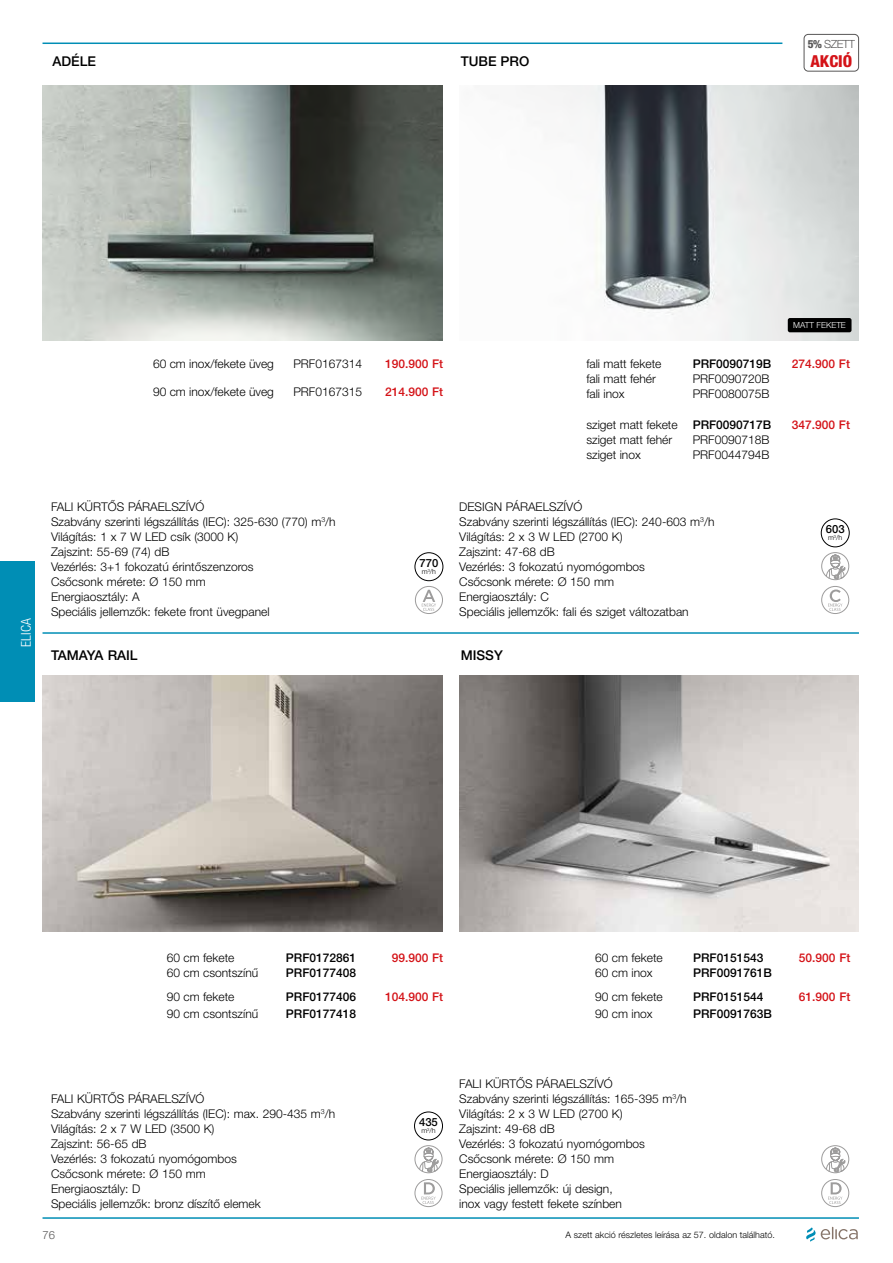
<style>
.page{position:relative;width:893px;height:1263px;background:#fff}
.page>*{position:absolute;margin:0;border:0;box-sizing:border-box;transform-origin:0 0}
.t1{font:800 condensed 16.5px "Helvetica Neue LT Pro";color:#d41217}
.t2{font:500 13.5px "Helvetica Neue LT Pro";color:#000}
.t3{font:300 condensed 13.5px "Helvetica Neue LT Pro";letter-spacing:.01em;color:#fff}
.t4{font:300 12px/15px "Helvetica Neue LT Pro";color:#000}
.t5{font:500 12px "Helvetica Neue LT Pro";color:#000}
.t6{font:500 12px "Helvetica Neue LT Pro";color:#d41217}
.t7{font:300 11.25px "Helvetica Neue LT Pro";letter-spacing:-.04em;color:#575656}
.t8{font:500 11.25px "Helvetica Neue LT Pro";color:#000}
.t9{font:300 9px "Helvetica Neue LT Pro";color:#000}
.t10{font:300 8.25px "Helvetica Neue LT Pro";color:#fff}
.t11{font:300 7.05px "Helvetica Neue LT Pro";color:#000}
.s1{font-weight:800;font-stretch:condensed}
.s2{font-weight:500}
</style>
<div class="page">
<svg style="left:806px;top:1227px;width:52px;height:14px"></svg>
<img style="left:524px;top:85px;width:335px;height:255px">
<img style="left:459px;top:676px;width:400px;height:255px">
<svg style="left:826px;top:555px;width:19px;height:24px"></svg>
<div style="left:821px;top:552px;width:28px;height:28px;border:1px solid #9d9c9c;border-radius:50%"></div>
<div style="left:821px;top:586px;width:28px;height:28px;border:1px solid #9d9c9c;border-radius:50%"></div>
<svg style="left:828px;top:589px;width:14px;height:22px"></svg>
<div style="left:821px;top:519px;width:28px;height:28px;border:1px solid #000;border-radius:50%"></div>
<img style="left:43px;top:676px;width:399px;height:255px">
<img style="left:43px;top:85px;width:399px;height:255px">
<div style="left:788px;top:318px;width:63px;height:14px;background:#000;border-radius:2px"></div>
<hr style="left:43px;top:632px;width:816px;height:2px;background:#008eb5">
<div style="left:415px;top:552px;width:28px;height:29px;border:1px solid #000;border-radius:50%"></div>
<div style="left:415px;top:586px;width:28px;height:28px;border:1px solid #9d9c9c;border-radius:50%"></div>
<svg style="left:422px;top:590px;width:14px;height:21px"></svg>
<div style="left:414px;top:1112px;width:29px;height:28px;border:1px solid #000;border-radius:50%"></div>
<div style="left:415px;top:1179px;width:27px;height:28px;border:1px solid #9d9c9c;border-radius:50%"></div>
<svg style="left:421px;top:1182px;width:15px;height:22px"></svg>
<svg style="left:419px;top:1148px;width:20px;height:24px"></svg>
<div style="left:415px;top:1145px;width:27px;height:28px;border:1px solid #9d9c9c;border-radius:50%"></div>
<div style="left:821px;top:1179px;width:28px;height:28px;border:1px solid #9d9c9c;border-radius:50%"></div>
<svg style="left:828px;top:1182px;width:14px;height:22px"></svg>
<svg style="left:826px;top:1148px;width:19px;height:24px"></svg>
<div style="left:821px;top:1145px;width:28px;height:28px;border:1px solid #9d9c9c;border-radius:50%"></div>
<hr style="left:43px;top:1217px;width:816px;height:2px;background:#008eb5">
<div style="left:804px;top:34px;width:55px;height:38px;border:1px solid #575656;border-radius:4px"></div>
<hr style="left:43px;top:43px;width:739px;height:1px;background:#008eb5">
<div style="left:0;top:561px;width:34px;height:141px;background:#008eb5"></div>
<p class="t2" style="left:53px;top:53px;width:45px">ADÉLE</p>
<p class="t2" style="left:461px;top:53px;width:70px">TUBE PRO</p>
<p class="t7" style="left:808px;top:38px;width:49px"><span class="s1">5%</span> SZETT</p>
<h1 class="t1" style="left:810px;top:50px;width:43px">AKCIÓ</h1>
<p class="t3" style="left:18px;top:647px;width:30px;rotate:-90deg">ELICA</p>
<p class="t10" style="left:793px;top:320px;width:54px">MATT FEKETE</p>
<p class="t4" style="left:153px;top:356px;width:122px">60 cm inox/fekete üveg</p>
<p class="t4" style="left:293px;top:356px;width:70px">PRF0167314</p>
<p class="t6" style="left:385px;top:356px;width:60px">190.900 Ft</p>
<p class="t4" style="left:153px;top:384px;width:122px">90 cm inox/fekete üveg</p>
<p class="t4" style="left:293px;top:384px;width:70px">PRF0167315</p>
<p class="t6" style="left:385px;top:384px;width:60px">214.900 Ft</p>
<p class="t4" style="left:586px;top:356px;width:77px">fali matt fekete</p>
<p class="t5" style="left:693px;top:356px;width:80px">PRF0090719B</p>
<p class="t6" style="left:792px;top:356px;width:60px">274.900 Ft</p>
<p class="t4" style="left:586px;top:371px;width:71px">fali matt fehér</p>
<p class="t4" style="left:693px;top:371px;width:78px">PRF0090720B</p>
<p class="t4" style="left:586px;top:386px;width:40px">fali inox</p>
<p class="t4" style="left:693px;top:386px;width:78px">PRF0080075B</p>
<p class="t4" style="left:586px;top:417px;width:187px">sziget matt fekete <span class="s2">PRF0090717B</span></p>
<p class="t6" style="left:792px;top:418px;width:60px">347.900 Ft</p>
<p class="t4" style="left:586px;top:432px;width:87px">sziget matt fehér</p>
<p class="t4" style="left:693px;top:432px;width:78px">PRF0090718B</p>
<p class="t4" style="left:586px;top:447px;width:56px">sziget inox</p>
<p class="t4" style="left:693px;top:447px;width:78px">PRF0044794B</p>
<p class="t4" style="left:51px;top:499px;width:286px">FALI KÜRTŐS PÁRAELSZÍVÓ<br>Szabvány szerinti légszállítás (IEC): 325-630 (770) m<sup>3</sup>/h Világítás: 1 x 7 W LED csík (3000 K)<br>Zajszint: 55-69 (74) dB<br>Vezérlés: 3+1 fokozatú érintőszenzoros<br>Csőcsonk mérete: Ø 150 mm<br>Energiaosztály: A<br>Speciális jellemzők: fekete front üvegpanel</p>
<p class="t8" style="left:419px;top:556px;width:20px">770</p>
<p class="t11" style="left:422px;top:567px;width:16px">m<sup>3</sup>/h</p>
<p class="t4" style="left:459px;top:499px;width:257px">DESIGN PÁRAELSZÍVÓ<br>Szabvány szerinti légszállítás (IEC): 240-603 m<sup>3</sup>/h<br>Világítás: 2 x 3 W LED (2700 K)<br>Zajszint: 47-68 dB<br>Vezérlés: 3 fokozatú nyomógombos<br>Csőcsonk mérete: Ø 150 mm<br>Energiaosztály: C<br>Speciális jellemzők: fali és sziget változatban</p>
<p class="t8" style="left:826px;top:522px;width:20px">603</p>
<p class="t11" style="left:828px;top:533px;width:16px">m<sup>3</sup>/h</p>
<p class="t2" style="left:51px;top:647px;width:88px">TAMAYA RAIL</p>
<p class="t2" style="left:461px;top:647px;width:43px">MISSY</p>
<p class="t4" style="left:167px;top:949px;width:69px">60 cm fekete</p>
<p class="t5" style="left:286px;top:950px;width:72px">PRF0172861</p>
<p class="t6" style="left:392px;top:950px;width:53px">99.900 Ft</p>
<p class="t4" style="left:167px;top:965px;width:93px">60 cm csontszínű</p>
<p class="t5" style="left:286px;top:966px;width:72px">PRF0177408</p>
<p class="t4" style="left:167px;top:989px;width:69px">90 cm fekete</p>
<p class="t5" style="left:286px;top:990px;width:72px">PRF0177406</p>
<p class="t6" style="left:385px;top:990px;width:60px">104.900 Ft</p>
<p class="t4" style="left:167px;top:1006px;width:93px">90 cm csontszínű</p>
<p class="t5" style="left:286px;top:1007px;width:72px">PRF0177418</p>
<p class="t4" style="left:595px;top:949px;width:69px">60 cm fekete</p>
<p class="t5" style="left:693px;top:950px;width:72px">PRF0151543</p>
<p class="t6" style="left:799px;top:950px;width:53px">50.900 Ft</p>
<p class="t4" style="left:595px;top:965px;width:59px">60 cm inox</p>
<p class="t5" style="left:693px;top:966px;width:80px">PRF0091761B</p>
<p class="t4" style="left:595px;top:989px;width:69px">90 cm fekete</p>
<p class="t5" style="left:693px;top:990px;width:72px">PRF0151544</p>
<p class="t6" style="left:799px;top:990px;width:53px">61.900 Ft</p>
<p class="t4" style="left:595px;top:1006px;width:59px">90 cm inox</p>
<p class="t5" style="left:693px;top:1007px;width:80px">PRF0091763B</p>
<p class="t4" style="left:51px;top:1091px;width:286px">FALI KÜRTŐS PÁRAELSZÍVÓ<br>Szabvány szerinti légszállítás (IEC): max. 290-435 m<sup>3</sup>/h<br>Világítás: 2 x 7 W LED (3500 K)<br>Zajszint: 56-65 dB<br>Vezérlés: 3 fokozatú nyomógombos<br>Csőcsonk mérete: Ø 150 mm<br>Energiaosztály: D<br>Speciális jellemzők: bronz díszítő elemek</p>
<p class="t8" style="left:419px;top:1115px;width:20px">435</p>
<p class="t11" style="left:421px;top:1126px;width:16px">m<sup>3</sup>/h</p>
<p class="t4" style="left:459px;top:1076px;width:229px">FALI KÜRTŐS PÁRAELSZÍVÓ<br>Szabvány szerinti légszállítás: 165-395 m<sup>3</sup>/h<br>Világítás: 2 x 3 W LED (2700 K)<br>Zajszint: 49-68 dB<br>Vezérlés: 3 fokozatú nyomógombos<br>Csőcsonk mérete: Ø 150 mm<br>Energiaosztály: D<br>Speciális jellemzők: új design,<br>inox vagy festett fekete színben</p>
<p class="t7" style="left:43px;top:1228px;width:14px">76</p>
<p class="t9" style="left:566px;top:1229px;width:211px">A szett akció részletes leírása az 57. oldalon található.</p>
</div>
